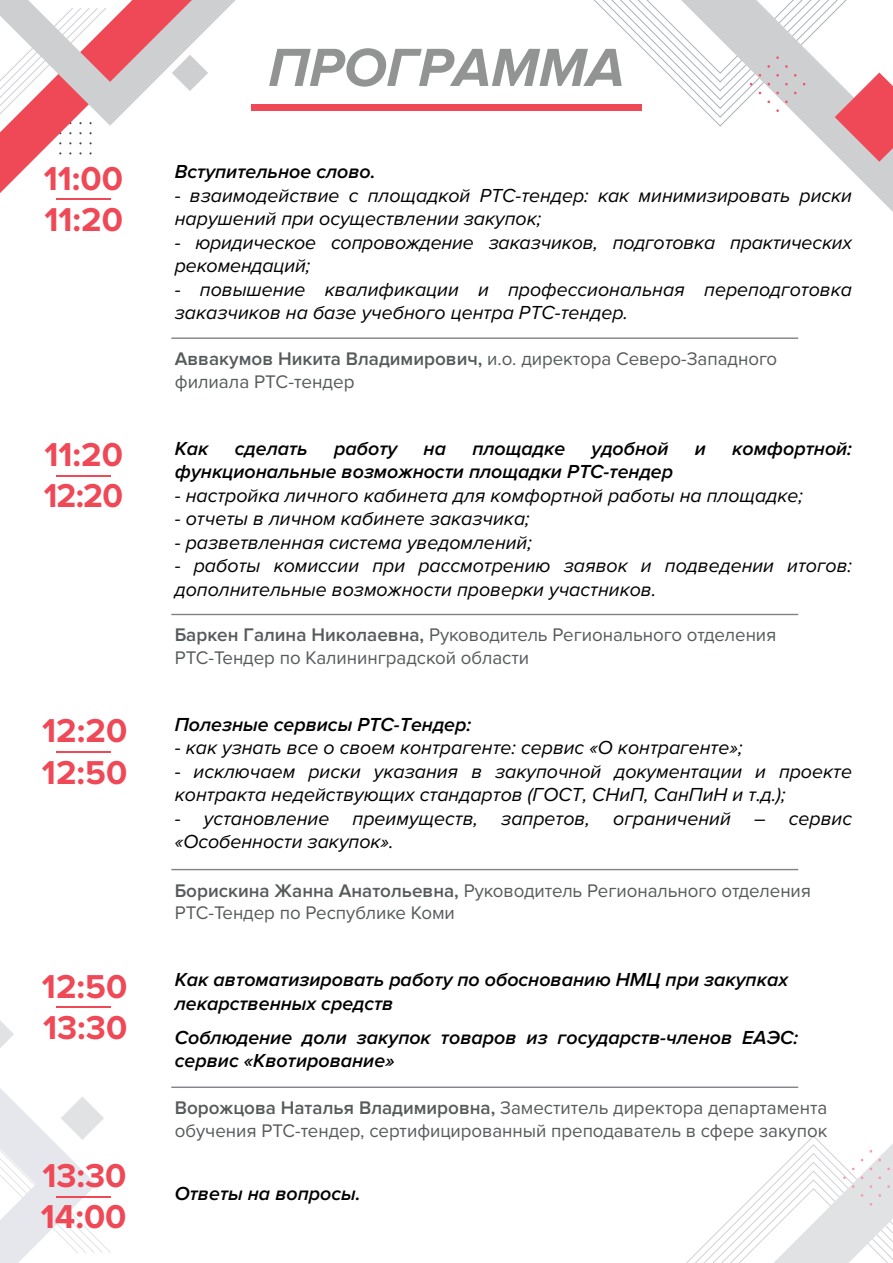
<style>
.page{position:relative;width:893px;height:1263px;background:#fff}
.page>*{position:absolute;margin:0;border:0;box-sizing:border-box;transform-origin:0 0}
.t1{font:700 34.35px/41.1px "Proxima Nova";color:#ef4856}
.t2{font:italic 19.5px/23.4px "Proxima Nova";color:#000001}
.t3{font:italic 600 19.5px/23.4px "Proxima Nova";color:#000001}
.t4{font:18.9px/22.6px "Proxima Nova";color:#575a5b}
.s1{font-weight:600}
</style>
<div class="page">
<svg style="left:0;top:1021px;width:111px;height:242px"></svg>
<svg style="left:686px;top:1086px;width:207px;height:177px"></svg>
<div style="left:251px;top:104px;width:391px;height:7px;background:#ef4856"></div>
<svg style="left:0;top:0;width:236px;height:199px"></svg>
<svg style="left:843px;top:162px;width:50px;height:50px"></svg>
<svg style="left:269px;top:0;width:624px;height:162px"></svg>
<hr style="left:56px;top:199px;width:55px;height:1px;background:#ef4856">
<hr style="left:171px;top:337px;width:627px;height:2px;background:#808285">
<hr style="left:56px;top:475px;width:55px;height:1px;background:#ef4856">
<hr style="left:171px;top:614px;width:627px;height:1px;background:#808285">
<hr style="left:56px;top:751px;width:55px;height:2px;background:#ef4856">
<hr style="left:171px;top:869px;width:627px;height:1px;background:#808285">
<hr style="left:56px;top:1006px;width:55px;height:2px;background:#ef4856">
<hr style="left:171px;top:1086px;width:627px;height:2px;background:#808285">
<hr style="left:56px;top:1196px;width:54px;height:1px;background:#ef4856">
<h1 class="t1" style="left:44px;top:157px;width:81px">11:00<br>11:20</h1>
<h1 class="t1" style="left:44px;top:433px;width:81px">11:20<br>12:20</h1>
<h1 class="t1" style="left:42px;top:710px;width:87px">12:20<br>12:50</h1>
<h1 class="t1" style="left:42px;top:965px;width:87px">12:50<br>13:30</h1>
<h1 class="t1" style="left:41px;top:1154px;width:87px">13:30<br>14:00</h1>
<p class="t3" style="left:175px;top:161px;width:202px">Вступительное слово.</p>
<p class="t2" style="left:175px;top:184px;width:679px">- взаимодействие с площадкой РТС-тендер: как минимизировать риски нарушений при осуществлении закупок;</p>
<p class="t2" style="left:175px;top:231px;width:679px">- юридическое сопровождение заказчиков, подготовка практических рекомендаций;</p>
<p class="t2" style="left:175px;top:278px;width:679px">- повышение квалификации и профессиональная переподготовка заказчиков на базе учебного центра РТС-тендер.</p>
<p class="t4" style="left:175px;top:347px;width:604px"><span class="s1">Аввакумов Никита Владимирович,</span> и.о. директора Северо-Западного филиала РТС-тендер</p>
<p class="t3" style="left:175px;top:437px;width:35px">Как</p>
<p class="t3" style="left:235px;top:437px;width:74px">сделать</p>
<p class="t3" style="left:334px;top:437px;width:65px">работу</p>
<p class="t3" style="left:424px;top:437px;width:24px">на</p>
<p class="t3" style="left:472px;top:437px;width:94px">площадке</p>
<p class="t3" style="left:592px;top:437px;width:78px">удобной</p>
<p class="t3" style="left:695px;top:437px;width:13px">и</p>
<p class="t3" style="left:732px;top:437px;width:121px">комфортной:</p>
<p class="t3" style="left:175px;top:460px;width:500px">функциональные возможности площадки РТС-тендер</p>
<p class="t2" style="left:175px;top:484px;width:630px">- настройка личного кабинета для комфортной работы на площадке;</p>
<p class="t2" style="left:175px;top:507px;width:356px">- отчеты в личном кабинете заказчика;</p>
<p class="t2" style="left:175px;top:531px;width:359px">- разветвленная система уведомлений;</p>
<p class="t2" style="left:175px;top:554px;width:679px">- работы комиссии при рассмотрению заявок и подведении итогов: дополнительные возможности проверки участников.</p>
<p class="t4" style="left:175px;top:623px;width:603px"><span class="s1">Баркен Галина Николаевна,</span> Руководитель Регионального отделения<br>РТС-Тендер по Калининградской области</p>
<p class="t3" style="left:175px;top:713px;width:298px">Полезные сервисы РТС-Тендер:</p>
<p class="t2" style="left:175px;top:737px;width:569px">- как узнать все о своем контрагенте: сервис «О контрагенте»;</p>
<p class="t2" style="left:175px;top:760px;width:679px">- исключаем риски указания в закупочной документации и проекте контракта недействующих стандартов (ГОСТ, СНиП, СанПиН и т.д.);</p>
<p class="t2" style="left:175px;top:807px;width:679px">- установление преимуществ, запретов, ограничений – сервис «Особенности закупок».</p>
<p class="t4" style="left:175px;top:878px;width:638px"><span class="s1">Борискина Жанна Анатольевна,</span> Руководитель Регионального отделения<br>РТС-Тендер по Республике Коми</p>
<p class="t3" style="left:175px;top:968px;width:615px">Как автоматизировать работу по обоснованию НМЦ при закупках лекарственных средств</p>
<p class="t3" style="left:175px;top:1026px;width:625px">Соблюдение доли закупок товаров из государств-членов ЕАЭС: сервис «Квотирование»</p>
<p class="t4" style="left:175px;top:1096px;width:654px"><span class="s1">Ворожцова Наталья Владимировна,</span> Заместитель директора департамента обучения РТС-тендер, сертифицированный преподаватель в сфере закупок</p>
<p class="t3" style="left:175px;top:1183px;width:187px">Ответы на вопросы.</p>
</div>
